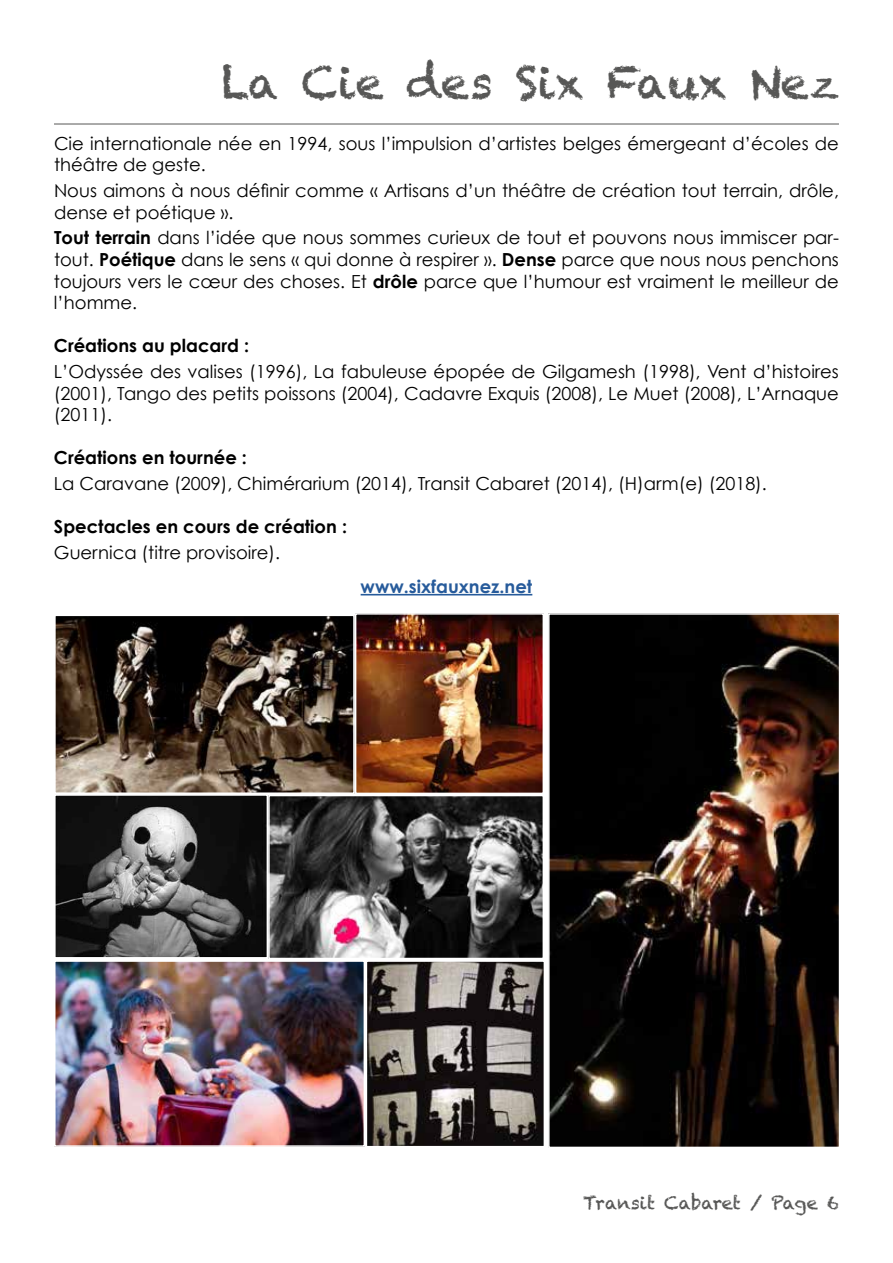
<style>
.page{position:relative;width:893px;height:1263px;background:#fff}
.page>*{position:absolute;margin:0;border:0;box-sizing:border-box;transform-origin:0 0}
.t1{font:45px "Chalkduster";color:#575756}
.t2{font:18px/21.6px "Century Gothic";color:#000}
.t3{font:700 18px "Century Gothic";color:#000}
.t4{font:18px "Chalkduster";color:#575756}
.t5{font:700 18px "Century Gothic";color:#275b9b}
.s1{font-weight:700}
</style>
<div class="page">
<hr style="left:54px;top:124px;width:785px;height:1px;background:#575756">
<img style="left:369px;top:963px;width:173px;height:181px">
<div style="left:366px;top:960px;width:179px;height:187px;border:2px solid #fff"></div>
<img style="left:57px;top:797px;width:208px;height:158px">
<div style="left:54px;top:794px;width:214px;height:164px;border:2px solid #fff"></div>
<img style="left:57px;top:617px;width:295px;height:174px">
<div style="left:54px;top:614px;width:301px;height:180px;border:2px solid #fff"></div>
<img style="left:271px;top:798px;width:270px;height:158px">
<div style="left:268px;top:795px;width:276px;height:164px;border:2px solid #fff"></div>
<img style="left:551px;top:616px;width:286px;height:529px">
<div style="left:548px;top:613px;width:292px;height:535px;border:2px solid #fff"></div>
<img style="left:358px;top:616px;width:183px;height:175px">
<div style="left:355px;top:613px;width:189px;height:181px;border:2px solid #fff"></div>
<img style="left:57px;top:963px;width:305px;height:181px">
<div style="left:54px;top:960px;width:311px;height:187px;border:2px solid #fff"></div>
<hr style="left:361px;top:594px;width:171px;height:1px;background:#275b9b">
<h1 class="t1" style="left:221px;top:56px;width:619px">La Cie des Six Faux Nez</h1>
<p class="t2" style="left:54px;top:132px;width:786px">Cie internationale née en 1994, sous l’impulsion d’artistes belges émergeant d’écoles de théâtre de geste.</p>
<p class="t2" style="left:54px;top:179px;width:786px">Nous aimons à nous définir comme « Artisans d’un théâtre de création tout terrain, drôle, dense et poétique ».</p>
<p class="t2" style="left:54px;top:227px;width:786px;text-align:justify"><span class="s1">Tout terrain</span> dans l’idée que nous sommes curieux de tout et pouvons nous immiscer par&shy;tout. <span class="s1">Poétique</span> dans le sens « qui donne à respirer ». <span class="s1">Dense</span> parce que nous nous penchons toujours vers le cœur des choses. Et <span class="s1">drôle</span> parce que l’humour est vraiment le meilleur de l’homme.</p>
<p class="t3" style="left:54px;top:334px;width:197px">Créations au placard :</p>
<p class="t2" style="left:54px;top:360px;width:786px;text-align:justify">L’Odyssée des valises (1996), La fabuleuse épopée de Gilgamesh (1998), Vent d’histoires (2001), Tango des petits poissons (2004), Cadavre Exquis (2008), Le Muet (2008), L’Arnaque (2011).</p>
<p class="t3" style="left:54px;top:446px;width:194px">Créations en tournée :</p>
<p class="t2" style="left:54px;top:472px;width:714px">La Caravane (2009), Chimérarium (2014), Transit Cabaret (2014), (H)arm(e) (2018).</p>
<p class="t3" style="left:54px;top:515px;width:295px">Spectacles en cours de création :</p>
<p class="t2" style="left:54px;top:541px;width:228px">Guernica (titre provisoire).</p>
<p class="t5" style="left:361px;top:575px;width:173px">www.sixfauxnez.net</p>
<p class="t4" style="left:583px;top:1192px;width:257px">Transit Cabaret / Page 6</p>
</div>
